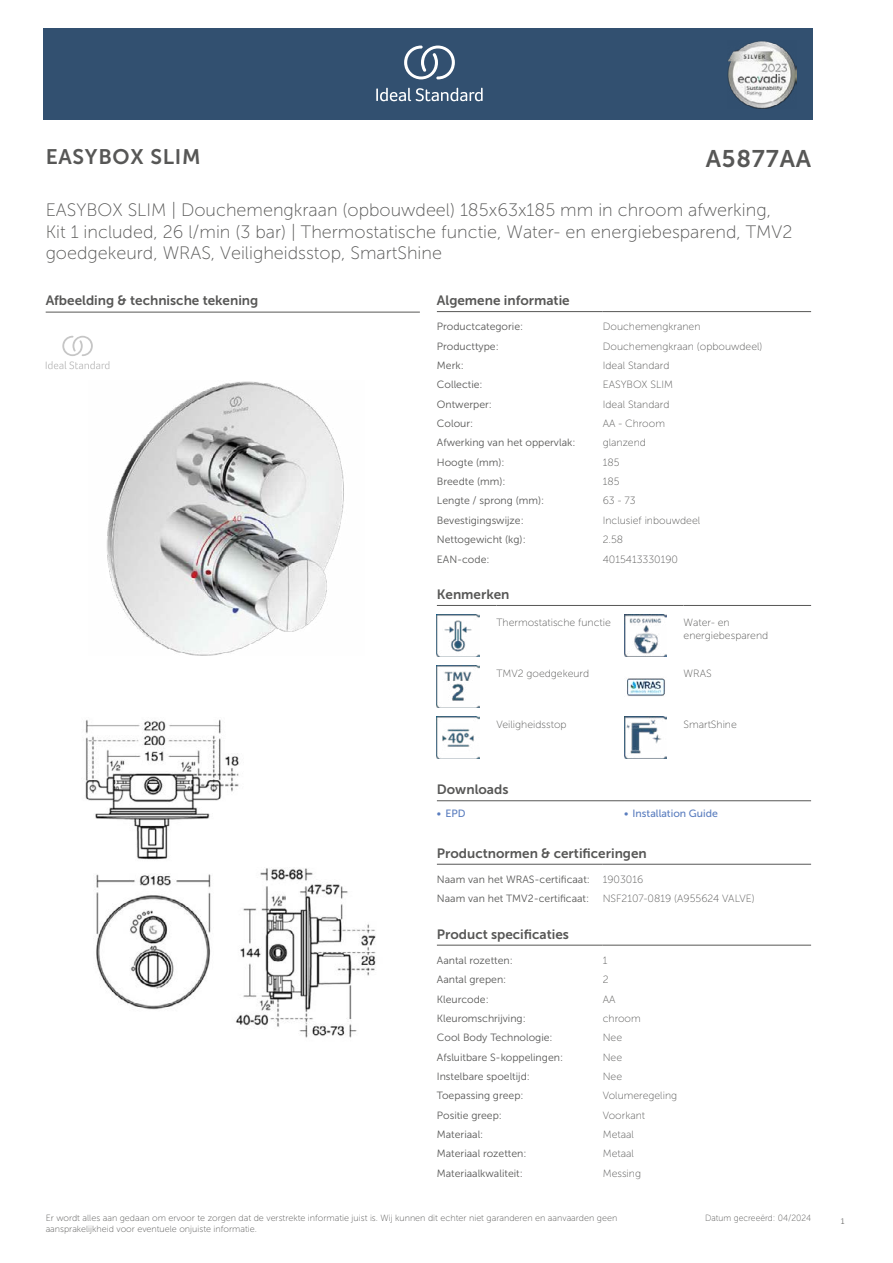
<style>
.page{position:relative;width:893px;height:1263px;background:#fff}
.page>*{position:absolute;margin:0;border:0;box-sizing:border-box;transform-origin:0 0}
.t1{font:24px "Museo Sans 700";letter-spacing:.035em;color:#575756}
.t2{font:21px "Museo Sans 700";letter-spacing:.035em;color:#575756}
.t3{font:18px/21.6px "Museo Sans 100";color:#575756}
.t4{font:13.5px "Museo Sans 700";color:#575756}
.t5{font:10.5px/19.4px "Museo Sans 300";color:#575756}
.t6{font:10.5px/12.6px "Museo Sans 100";color:#575756}
.t7{font:10.5px "Museo Sans 500";color:#5b7ebf}
.t8{font:9px/10.8px "Museo Sans 100";color:#575756}
.t9{font:9px "Museo Sans 100";color:#575756;scale:.95 1}
.t10{font:300 9px "Calibri";color:#575756;scale:.95 1}
.s1{font-family:"Museo Sans 100"}
</style>
<div class="page">
<div style="left:43px;top:28px;width:770px;height:92px;background:#325070"></div>
<hr style="left:437px;top:311px;width:166px;height:1px;background:#575756">
<hr style="left:603px;top:311px;width:208px;height:1px;background:#575756">
<hr style="left:437px;top:605px;width:59px;height:1px;background:#575756">
<hr style="left:496px;top:605px;width:128px;height:1px;background:#575756">
<hr style="left:624px;top:605px;width:59px;height:1px;background:#575756">
<hr style="left:683px;top:605px;width:128px;height:1px;background:#575756">
<img style="left:437px;top:614px;width:42px;height:43px">
<img style="left:624px;top:614px;width:42px;height:43px">
<img style="left:437px;top:665px;width:42px;height:43px">
<img style="left:627px;top:678px;width:38px;height:18px">
<img style="left:437px;top:716px;width:42px;height:43px">
<img style="left:624px;top:716px;width:42px;height:43px">
<hr style="left:437px;top:800px;width:187px;height:1px;background:#575756">
<hr style="left:624px;top:800px;width:187px;height:1px;background:#575756">
<hr style="left:437px;top:864px;width:166px;height:1px;background:#575756">
<hr style="left:603px;top:864px;width:208px;height:1px;background:#575756">
<hr style="left:437px;top:945px;width:166px;height:1px;background:#575756">
<hr style="left:603px;top:945px;width:208px;height:1px;background:#575756">
<img style="left:85px;top:719px;width:291px;height:319px">
<hr style="left:46px;top:312px;width:374px;height:1px;background:#575756">
<svg style="left:46px;top:336px;width:63px;height:33px"></svg>
<img style="left:106px;top:381px;width:238px;height:274px">
<svg style="left:376px;top:88px;width:107px;height:13px"></svg>
<svg style="left:404px;top:46px;width:51px;height:33px"></svg>
<img style="left:728px;top:41px;width:68px;height:68px">
<h2 class="t2" style="left:46px;top:145px;width:156px">EASYBOX SLIM</h2>
<h1 class="t1" style="left:706px;top:145px;width:107px">A5877AA</h1>
<h3 class="t3" style="left:46px;top:199px;width:748px">EASYBOX SLIM | Douchemengkraan (opbouwdeel) 185x63x185 mm in chroom afwerking,<br>Kit 1 included, 26 l/min (3 bar) | Thermostatische functie, Water- en energiebesparend, TMV2 goedgekeurd, WRAS, Veiligheidsstop, SmartShine</h3>
<p class="t4" style="left:46px;top:293px;width:214px">Afbeelding &amp; technische tekening</p>
<p class="t4" style="left:437px;top:293px;width:134px">Algemene informatie</p>
<p class="t5" style="left:437px;top:317px;width:88px">Productcategorie:</p>
<p class="t6" style="left:603px;top:320px;width:99px">Douchemengkranen</p>
<p class="t5" style="left:437px;top:336px;width:63px">Producttype:</p>
<p class="t6" style="left:603px;top:340px;width:161px">Douchemengkraan (opbouwdeel)</p>
<p class="t5" style="left:437px;top:356px;width:28px">Merk:</p>
<p class="t6" style="left:603px;top:359px;width:68px">Ideal Standard</p>
<p class="t5" style="left:437px;top:375px;width:47px">Collectie:</p>
<p class="t6" style="left:603px;top:379px;width:72px">EASYBOX SLIM</p>
<p class="t5" style="left:437px;top:394px;width:57px">Ontwerper:</p>
<p class="t6" style="left:603px;top:398px;width:68px">Ideal Standard</p>
<p class="t5" style="left:437px;top:414px;width:38px">Colour:</p>
<p class="t6" style="left:603px;top:417px;width:64px">AA - Chroom</p>
<p class="t5" style="left:437px;top:433px;width:140px">Afwerking van het oppervlak:</p>
<p class="t6" style="left:603px;top:437px;width:45px">glanzend</p>
<p class="t5" style="left:437px;top:453px;width:69px">Hoogte (mm):</p>
<p class="t6" style="left:603px;top:456px;width:18px">185</p>
<p class="t5" style="left:437px;top:472px;width:70px">Breedte (mm):</p>
<p class="t6" style="left:603px;top:475px;width:18px">185</p>
<p class="t5" style="left:437px;top:491px;width:109px">Lengte / sprong (mm):</p>
<p class="t6" style="left:603px;top:495px;width:34px">63 - 73</p>
<p class="t5" style="left:437px;top:511px;width:88px">Bevestigingswijze:</p>
<p class="t6" style="left:603px;top:514px;width:99px">Inclusief inbouwdeel</p>
<p class="t5" style="left:437px;top:530px;width:90px">Nettogewicht (kg):</p>
<p class="t6" style="left:603px;top:533px;width:22px">2.58</p>
<p class="t5" style="left:437px;top:549px;width:54px">EAN-code:</p>
<p class="t6" style="left:603px;top:553px;width:77px">4015413330190</p>
<p class="t4" style="left:437px;top:587px;width:74px">Kenmerken</p>
<p class="t6" style="left:496px;top:616px;width:116px">Thermostatische functie</p>
<p class="t6" style="left:683px;top:616px;width:86px">Water- en energiebesparend</p>
<p class="t6" style="left:496px;top:667px;width:94px">TMV2 goedgekeurd</p>
<p class="t6" style="left:683px;top:667px;width:30px">WRAS</p>
<p class="t6" style="left:496px;top:718px;width:72px">Veiligheidsstop</p>
<p class="t6" style="left:683px;top:718px;width:55px">SmartShine</p>
<p class="t4" style="left:437px;top:782px;width:73px">Downloads</p>
<p class="t7" style="left:437px;top:808px;width:30px">• EPD</p>
<p class="t7" style="left:624px;top:808px;width:95px">• Installation Guide</p>
<p class="t4" style="left:437px;top:846px;width:211px">Productnormen &amp; certificeringen</p>
<p class="t5" style="left:437px;top:870px;width:208px">Naam van het WRAS-certificaat: <span class="s1">1903016<br></span>Naam van het TMV2-certificaat:</p>
<p class="t6" style="left:603px;top:892px;width:153px">NSF2107-0819 (A955624 VALVE)</p>
<p class="t4" style="left:437px;top:926px;width:134px">Product specificaties</p>
<p class="t5" style="left:437px;top:951px;width:77px">Aantal rozetten:</p>
<p class="t6" style="left:603px;top:954px;width:6px">1</p>
<p class="t5" style="left:437px;top:970px;width:71px">Aantal grepen:</p>
<p class="t6" style="left:603px;top:973px;width:7px">2</p>
<p class="t5" style="left:437px;top:989px;width:53px">Kleurcode:</p>
<p class="t6" style="left:603px;top:993px;width:14px">AA</p>
<p class="t5" style="left:437px;top:1009px;width:90px">Kleuromschrijving:</p>
<p class="t6" style="left:603px;top:1012px;width:40px">chroom</p>
<p class="t5" style="left:437px;top:1028px;width:117px">Cool Body Technologie:</p>
<p class="t6" style="left:603px;top:1031px;width:21px">Nee</p>
<p class="t5" style="left:437px;top:1047px;width:128px">Afsluitbare S-koppelingen:</p>
<p class="t6" style="left:603px;top:1051px;width:21px">Nee</p>
<p class="t5" style="left:437px;top:1067px;width:95px">Instelbare spoeltijd:</p>
<p class="t6" style="left:603px;top:1070px;width:21px">Nee</p>
<p class="t5" style="left:437px;top:1086px;width:88px">Toepassing greep:</p>
<p class="t6" style="left:603px;top:1089px;width:76px">Volumeregeling</p>
<p class="t5" style="left:437px;top:1105px;width:67px">Positie greep:</p>
<p class="t6" style="left:603px;top:1109px;width:44px">Voorkant</p>
<p class="t5" style="left:437px;top:1125px;width:48px">Materiaal:</p>
<p class="t6" style="left:603px;top:1128px;width:33px">Metaal</p>
<p class="t5" style="left:437px;top:1144px;width:91px">Materiaal rozetten:</p>
<p class="t6" style="left:603px;top:1147px;width:33px">Metaal</p>
<p class="t5" style="left:437px;top:1163px;width:87px">Materiaalkwaliteit:</p>
<p class="t6" style="left:603px;top:1167px;width:40px">Messing</p>
<p class="t8" style="left:46px;top:1212px;width:573px">Er wordt alles aan gedaan om ervoor te zorgen dat de verstrekte informatie juist is. Wij kunnen dit echter niet garanderen en aanvaarden geen aansprakelijkheid voor eventuele onjuiste informatie.</p>
<p class="t9" style="left:705px;top:1213px;width:113px">Datum gecreeërd: 04/2024</p>
<p class="t10" style="left:840px;top:1215px;width:6px">1</p>
</div>
